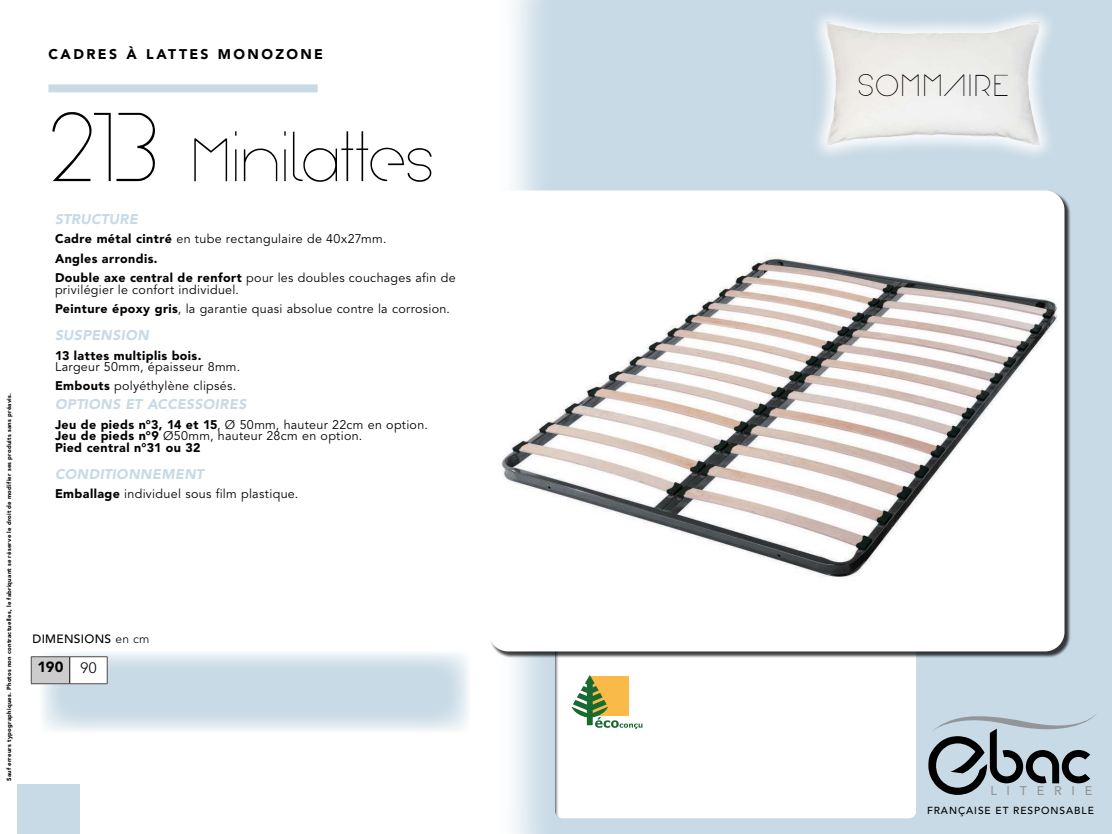
<style>
.page{position:relative;width:1112px;height:834px;background:#fff}
.page>*{position:absolute;margin:0;border:0;box-sizing:border-box;transform-origin:0 0}
.t1{font:60px "Arual";letter-spacing:.015em;color:#000}
.t2{font:30px "Arual";letter-spacing:.035em;color:#000}
.t3{font:900 14.7px "Avenir LT Std";color:#000}
.t4{font:italic 900 14px "Avenir LT Std";letter-spacing:.025em;color:#c8dae6}
.t5{font:900 14px "Avenir LT Std";letter-spacing:.175em;color:#000}
.t6{font:500 12.55px "Avenir LT Std";letter-spacing:.775em;color:#929595}
.t7{font:12.5px/19.5px "Avenir LT Std";letter-spacing:.025em;color:#000}
.t8{font:900 12.5px "Avenir LT Std";letter-spacing:.035em;color:#000}
.t9{font:500 12px "Avenir LT Std";letter-spacing:.025em;color:#000}
.t10{font:500 10.15px "Avenir LT Std";letter-spacing:.095em;color:#000}
.t11{font:900 6px "Avenir LT Std";letter-spacing:.035em;color:#000}
.s1{font-size:75px}
.s2{font-weight:900}
.s3{font-weight:300}
.s4{font-weight:300;font-size:15px}
</style>
<div class="page">
<svg style="left:40px;top:653px;width:429px;height:78px;background:#d2e0ea"></svg>
<div style="left:17px;top:784px;width:63px;height:50px;background:#c8dae6"></div>
<svg style="left:513px;top:0;width:43px;height:834px;background:#dae6ee"></svg>
<div style="left:556px;top:0;width:556px;height:834px;background:#c8dae6"></div>
<div style="left:551px;top:631px;width:370px;height:188px;background:#fff"></div>
<div style="left:489px;top:191px;width:582px;height:467px;background:#000;opacity:.75"></div>
<div style="left:489px;top:190px;width:575px;height:461px;background:#fff;border-radius:20px"></div>
<div style="left:48px;top:84px;width:270px;height:8px;background:#c8dae6"></div>
<svg style="left:928px;top:711px;width:169px;height:84px;background:#9ba8b2"></svg>
<svg style="left:572px;top:675px;width:70px;height:54px"></svg>
<div style="left:809px;top:6px;width:249px;height:158px;background:#c8d9e5"></div>
<img style="left:817px;top:14px;width:231px;height:141px">
<div style="left:31px;top:657px;width:39px;height:27px;background:#ccc"></div>
<div style="left:70px;top:657px;width:37px;height:27px;background:#fff"></div>
<hr style="left:31px;top:656px;width:39px;height:1px;background:#524b48">
<svg style="left:31px;top:657px;width:1px;height:26px"></svg>
<hr style="left:70px;top:656px;width:37px;height:1px;background:#524b48">
<svg style="left:107px;top:657px;width:1px;height:26px"></svg>
<hr style="left:31px;top:683px;width:39px;height:1px;background:#524b48">
<hr style="left:70px;top:683px;width:37px;height:1px;background:#524b48">
<svg style="left:69px;top:657px;width:1px;height:26px"></svg>
<img style="left:499px;top:257px;width:558px;height:320px">
<p class="t5" style="left:48px;top:45px;width:276px">CADRES À LATTES MONOZONE</p>
<p class="t11" style="left:5px;top:781px;width:389px;rotate:-90deg">Sauf erreurs typographiques. Photos non contractuelles, le fabriquant se réserve le droit de modifier ses produits sans préavis.</p>
<h1 class="t1" style="left:48px;top:120px;width:387px"><span class="s1">213</span> Minilattes</h1>
<p class="t4" style="left:55px;top:210px;width:85px">STRUCTURE</p>
<p class="t7" style="left:55px;top:229px;width:402px"><span class="s2">Cadre métal cintré</span> en tube rectangulaire de 40x27mm.<br><span class="s2">Angles arrondis.<br>Double axe central de renfort</span> pour les doubles couchages afin de</p>
<p class="t7" style="left:55px;top:280px;width:397px">privilégier le confort individuel.<br><span class="s2">Peinture époxy gris</span>, la garantie quasi absolue contre la corrosion.</p>
<p class="t4" style="left:55px;top:327px;width:95px">SUSPENSION</p>
<p class="t8" style="left:55px;top:348px;width:148px">13 lattes multiplis bois.</p>
<p class="t7" style="left:55px;top:358px;width:187px;line-height:19px">Largeur 50mm, épaisseur 8mm.<br><span class="s2">Embouts</span> polyéthylène clipsés.</p>
<p class="t4" style="left:55px;top:396px;width:193px">OPTIONS ET ACCESSOIRES</p>
<p class="t7" style="left:55px;top:419px;width:374px;line-height:11.5px"><span class="s2">Jeu de pieds n°3, 14 et 15</span>, Ø 50mm, hauteur 22cm en option.<br><span class="s2">Jeu de pieds n°9</span> Ø50mm, hauteur 28cm en option.<br><span class="s2">Pied central n°31 ou 32</span></p>
<p class="t4" style="left:55px;top:465px;width:150px">CONDITIONNEMENT</p>
<p class="t7" style="left:55px;top:484px;width:245px"><span class="s2">Emballage</span> individuel sous film plastique.</p>
<p class="t9" style="left:32px;top:632px;width:119px">DIMENSIONS <span class="s3">en cm</span></p>
<p class="t3" style="left:37px;top:658px;width:61px">190 <span class="s4">90</span></p>
<h2 class="t2" style="left:857px;top:65px;width:152px">SOMMAIRE</h2>
<p class="t6" style="left:990px;top:784px;width:103px">LITERIE</p>
<p class="t10" style="left:927px;top:805px;width:168px">FRANÇAISE ET RESPONSABLE</p>
</div>
